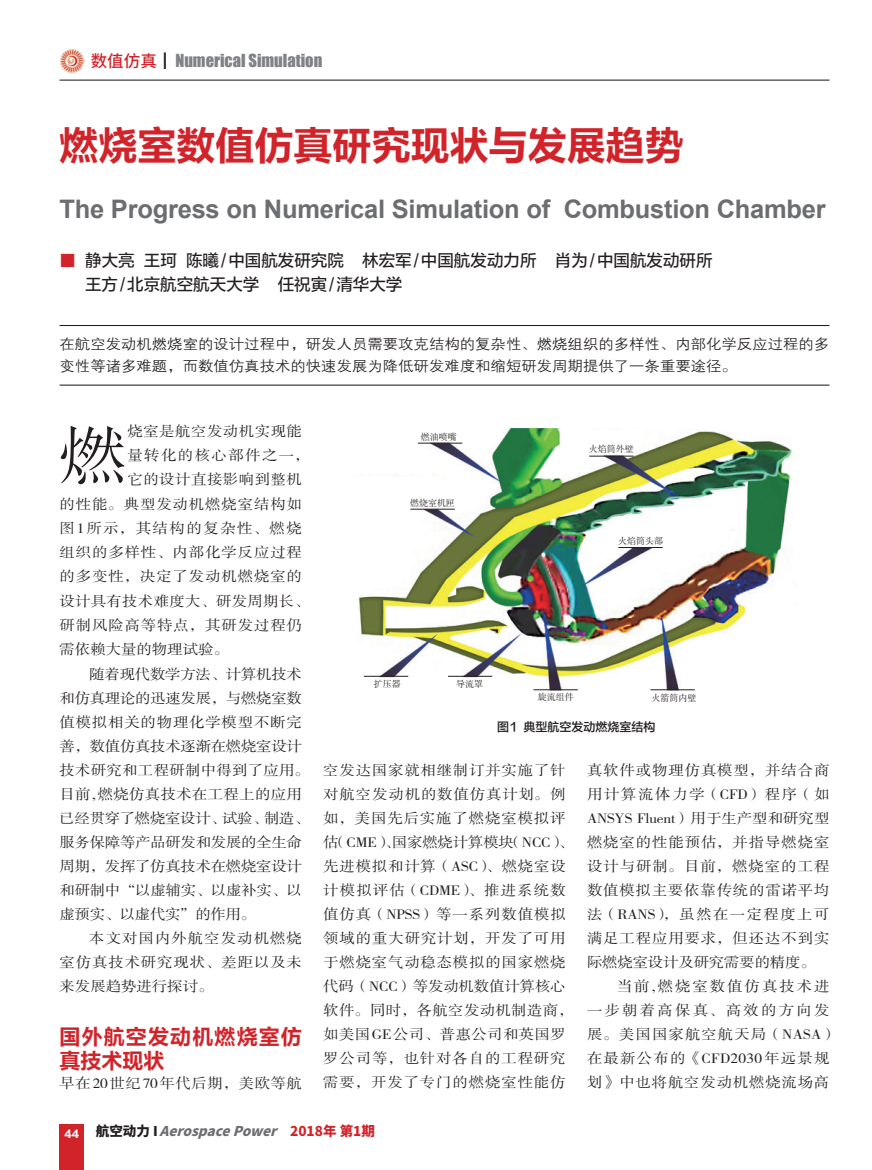
<style>
.page{position:relative;width:872px;height:1170px;background:#fff}
.page>*{position:absolute;margin:0;border:0;box-sizing:border-box;transform-origin:0 0}
.t1{font:62.85px "FZSSJW GB1 0";color:#231f20;scale:1.08 1}
.t2{font:39px "FZLTCHK GBK1 0";color:#d1232a}
.t3{font:700 25.5px "Arial";letter-spacing:-.01em;color:#6c6d70}
.t4{font:21px/24.3px "FZLTCHJW GB1 0";letter-spacing:.055em;color:#d1232a}
.t5{font:16.5px/24px "FZLTZHUNHK GBK1 0";color:#231f20}
.t6{font:16.5px "Impact";color:#808285}
.t7{font:14.25px/24px "FZSSJW GB1 0";letter-spacing:.055em;color:#231f20;scale:1.08 1}
.t8{font:14.25px/21.6px "FZZDXJW GB1 0";color:#231f20;scale:1.08 1}
.t9{font:14.25px "FZSSJW GB1 0";letter-spacing:-.015em;color:#231f20;scale:1.08 1}
.t10{font:14.25px "FZSSJW GB1 0";letter-spacing:.02em;color:#231f20;scale:1.08 1}
.t11{font:14.25px "FZSSJW GB1 0";letter-spacing:.035em;color:#231f20;scale:1.08 1}
.t12{font:14.25px "FZSSJW GB1 0";letter-spacing:-.01em;color:#231f20;scale:1.08 1}
.t13{font:14.25px "FZSSJW GB1 0";letter-spacing:-.02em;color:#231f20;scale:1.08 1}
.t14{font:14.25px "FZSSJW GB1 0";color:#231f20;scale:1.08 1}
.t15{font:14.25px "FZSSJW GB1 0";letter-spacing:.08em;color:#231f20;scale:1.08 1}
.t16{font:14.25px "FZSSJW GB1 0";letter-spacing:.09em;color:#231f20;scale:1.08 1}
.t17{font:14.25px "FZSSJW GB1 0";letter-spacing:.11em;color:#231f20;scale:1.08 1}
.t18{font:14.25px "FZSSJW GB1 0";letter-spacing:.1em;color:#231f20;scale:1.08 1}
.t19{font:14.25px "FZSSJW GB1 0";letter-spacing:.145em;color:#231f20;scale:1.08 1}
.t20{font:14.25px "FZSSJW GB1 0";letter-spacing:.13em;color:#231f20;scale:1.08 1}
.t21{font:14.25px "FZSSJW GB1 0";letter-spacing:.095em;color:#231f20;scale:1.08 1}
.t22{font:italic 800 13.5px "Source Han Sans CN";color:#6c6d70}
.t23{font:12px "FZLTZHJW GB1 0";color:#231f20}
.t24{font:9px "FZSSJW GB1 0";color:#231f20}
.s1{font-family:"Source Han Sans CN";font-weight:500;color:#d1232a}
.s2{font-family:"Source Han Sans CN";font-weight:500;color:#231f20}
.s3{color:#d1232a}
.s4{font-style:normal;color:#231f20}
.s5{font-style:normal;color:#d1232a}
</style>
<div class="page">
<div style="left:60px;top:1124px;width:24px;height:45px;background:#d1232a"></div>
<hr style="left:60px;top:80px;width:769px;height:1px;background:#231f20">
<img style="left:60px;top:49px;width:24px;height:24px">
<hr style="left:60px;top:325px;width:769px;height:1px;background:#231f20">
<hr style="left:60px;top:384px;width:769px;height:1px;background:#231f20">
<img style="left:358px;top:428px;width:436px;height:263px">
<hr style="left:418px;top:443px;width:44px;height:1px;background:#231f20">
<hr style="left:364px;top:676px;width:44px;height:1px;background:#231f20">
<hr style="left:533px;top:689px;width:45px;height:1px;background:#231f20">
<hr style="left:448px;top:676px;width:44px;height:1px;background:#231f20">
<hr style="left:650px;top:689px;width:45px;height:1px;background:#231f20">
<hr style="left:410px;top:509px;width:45px;height:1px;background:#231f20">
<hr style="left:589px;top:456px;width:44px;height:1px;background:#231f20">
<hr style="left:618px;top:547px;width:44px;height:1px;background:#231f20">
<p class="t6" style="left:91px;top:48px;width:233px"><span class="s1">数值仿真</span><span class="s2">┃</span>Numerical Simulation</p>
<h2 class="t2" style="left:60px;top:125px;width:625px">燃烧室数值仿真研究现状与发展趋势</h2>
<h3 class="t3" style="left:60px;top:192px;width:767px">The Progress on Numerical Simulation of Combustion Chamber</h3>
<p class="t5" style="left:85px;top:249px;width:629px;text-indent:-26px"><span class="s3">■</span> 静大亮 王珂 陈曦/中国航发研究院 林宏军/中国航发动力所 肖为/中国航发动研所王方/北京航空航天大学 任祝寅/清华大学</p>
<p class="t8" style="left:60px;top:334px;width:714px">在航空发动机燃烧室的设计过程中，研发人员需要攻克结构的复杂性、燃烧组织的多样性、内部化学反应过程的多变性等诸多难题，而数值仿真技术的快速发展为降低研发难度和缩短研发周期提供了一条重要途径。</p>
<h1 class="t1" style="left:60px;top:423px;width:64px">燃</h1>
<p class="t11" style="left:127px;top:423px;width:163px">烧室是航空发动机实现能</p>
<p class="t21" style="left:127px;top:447px;width:170px">量转化的核心部件之一，</p>
<p class="t11" style="left:127px;top:472px;width:163px">它的设计直接影响到整机</p>
<p class="t7" style="left:60px;top:492px;width:226px">的性能。典型发动机燃烧室结构如</p>
<p class="t18" style="left:60px;top:520px;width:226px">图1所示，其结构的复杂性、燃烧</p>
<p class="t7" style="left:60px;top:541px;width:226px">组织的多样性、内部化学反应过程</p>
<p class="t7" style="left:60px;top:565px;width:226px">的多变性，决定了发动机燃烧室的</p>
<p class="t10" style="left:60px;top:593px;width:233px">设计具有技术难度大、研发周期长、</p>
<p class="t7" style="left:60px;top:614px;width:226px">研制风险高等特点，其研发过程仍</p>
<p class="t14" style="left:60px;top:642px;width:158px">需依赖大量的物理试验。</p>
<p class="t9" style="left:89px;top:666px;width:198px">随着现代数学方法、计算机技术</p>
<p class="t9" style="left:60px;top:690px;width:226px">和仿真理论的迅速发展，与燃烧室数</p>
<p class="t7" style="left:60px;top:710px;width:226px">值模拟相关的物理化学模型不断完</p>
<p class="t9" style="left:60px;top:738px;width:226px">善，数值仿真技术逐渐在燃烧室设计</p>
<p class="t10" style="left:60px;top:762px;width:233px">技术研究和工程研制中得到了应用。</p>
<p class="t10" style="left:60px;top:786px;width:226px">目前,燃烧仿真技术在工程上的应用</p>
<p class="t13" style="left:60px;top:810px;width:233px">已经贯穿了燃烧室设计、试验、制造、</p>
<p class="t9" style="left:60px;top:834px;width:226px">服务保障等产品研发和发展的全生命</p>
<p class="t9" style="left:60px;top:858px;width:226px">周期，发挥了仿真技术在燃烧室设计</p>
<p class="t9" style="left:60px;top:882px;width:226px">和研制中“以虚辅实、以虚补实、以</p>
<p class="t13" style="left:60px;top:906px;width:183px">虚预实、以虚代实”的作用。</p>
<p class="t7" style="left:89px;top:926px;width:198px">本文对国内外航空发动机燃烧</p>
<p class="t7" style="left:60px;top:950px;width:226px">室仿真技术研究现状、差距以及未</p>
<p class="t14" style="left:60px;top:978px;width:144px">来发展趋势进行探讨。</p>
<h3 class="t4" style="left:60px;top:1024px;width:244px">国外航空发动机燃烧室仿真技术现状</h3>
<p class="t11" style="left:60px;top:1075px;width:226px">早在20世纪70年代后期，美欧等航</p>
<p class="t24" style="left:421px;top:432px;width:37px">燃油喷嘴</p>
<p class="t24" style="left:410px;top:498px;width:46px">燃烧室机匣</p>
<p class="t24" style="left:589px;top:444px;width:46px">火焰筒外壁</p>
<p class="t24" style="left:618px;top:536px;width:46px">火焰筒头部</p>
<p class="t24" style="left:374px;top:678px;width:28px">扩压器</p>
<p class="t24" style="left:456px;top:678px;width:28px">导流罩</p>
<p class="t24" style="left:538px;top:692px;width:37px">旋流组件</p>
<p class="t24" style="left:651px;top:693px;width:46px">火箭筒内壁</p>
<p class="t23" style="left:497px;top:720px;width:160px">图1 典型航空发动燃烧室结构</p>
<p class="t7" style="left:323px;top:758px;width:233px">空发达国家就相继制订并实施了针对航空发动机的数值仿真计划。例如，美国先后实施了燃烧室模拟评估（CME）、国家燃烧计算模块（NCC）、先进模拟和计算（ASC）、燃烧室设计模拟评估（CDME）、推进系统数值仿真（NPSS）等一系列数值模拟领域的重大研究计划，开发了可用于燃烧室气动稳态模拟的国家燃烧代码（NCC）等发动机数值计算核心软件。同时，各航空发动机制造商，如美国GE公司、普惠公司和英国罗罗公司等，也针对各自的工程研究需要，开发了专门的燃烧室性能仿</p>
<p class="t7" style="left:587px;top:758px;width:226px">真软件或物理仿真模型，并结合商</p>
<p class="t17" style="left:587px;top:786px;width:226px">用计算流体力学（CFD）程序（如</p>
<p class="t12" style="left:587px;top:810px;width:226px">ANSYS Fluent）用于生产型和研究型</p>
<p class="t7" style="left:587px;top:830px;width:226px">燃烧室的性能预估，并指导燃烧室</p>
<p class="t7" style="left:587px;top:854px;width:226px">设计与研制。目前，燃烧室的工程</p>
<p class="t7" style="left:587px;top:878px;width:226px">数值模拟主要依靠传统的雷诺平均</p>
<p class="t16" style="left:587px;top:906px;width:226px">法（RANS），虽然在一定程度上可</p>
<p class="t7" style="left:587px;top:926px;width:226px">满足工程应用要求，但还达不到实</p>
<p class="t12" style="left:587px;top:954px;width:213px">际燃烧室设计及研究需要的精度。</p>
<p class="t20" style="left:617px;top:978px;width:198px">当前,燃烧室数值仿真技术进</p>
<p class="t19" style="left:587px;top:1002px;width:226px">一步朝着高保真、高效的方向发</p>
<p class="t7" style="left:587px;top:1022px;width:233px">展。美国国家航空航天局（NASA）</p>
<p class="t15" style="left:587px;top:1050px;width:226px">在最新公布的《CFD2030年远景规</p>
<p class="t7" style="left:587px;top:1070px;width:226px">划》中也将航空发动机燃烧流场高</p>
<p class="t22" style="left:65px;top:1123px;width:312px"><sub>4</sub> <sub>4</sub> <span class="s4">航空动力 I</span> AerospacePower <span class="s5">2 0 1 8 年 第 1 期</span></p>
</div>
